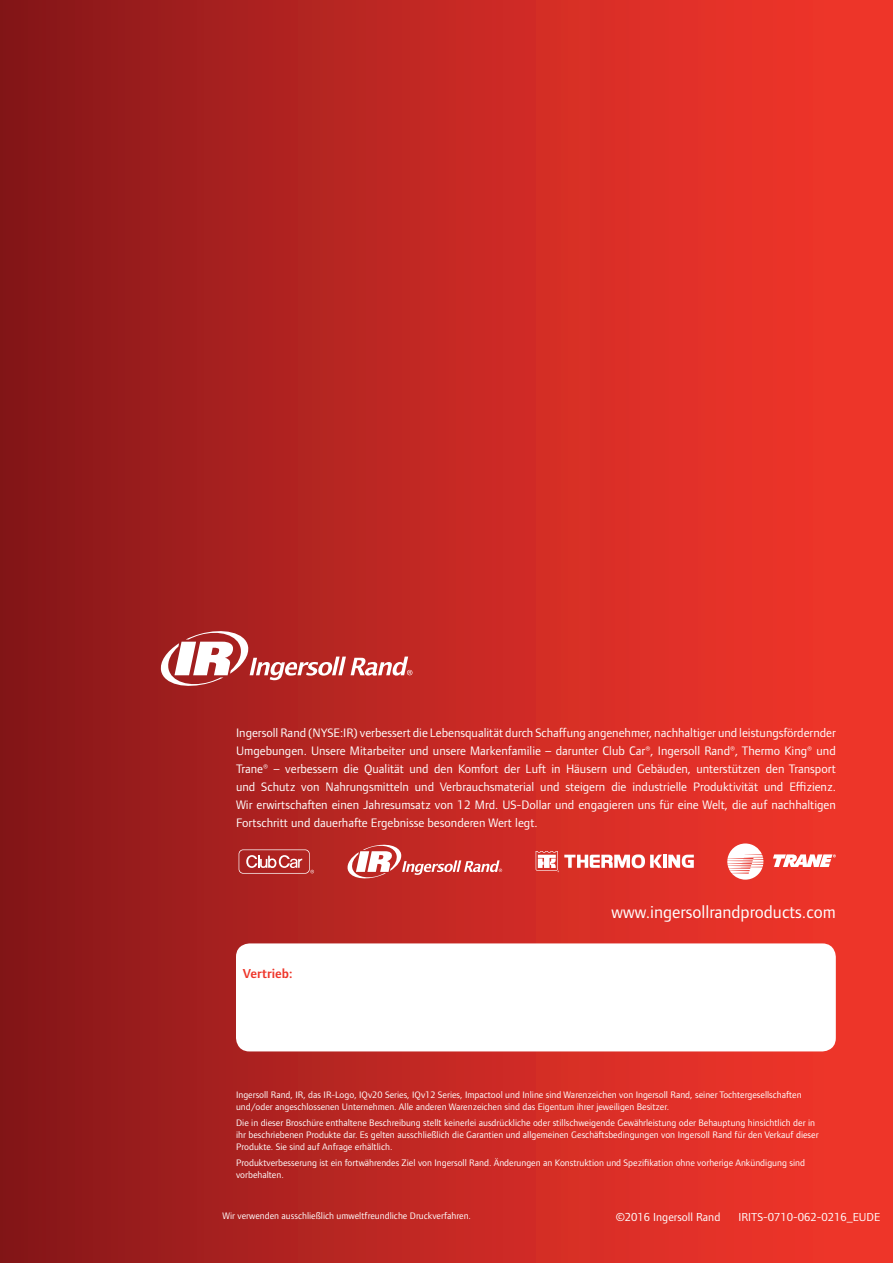
<style>
.page{position:relative;width:893px;height:1263px;background:#fff}
.page>*{position:absolute;margin:0;border:0;box-sizing:border-box;transform-origin:0 0}
.t1{font:18px "Foundry Form Sans";color:#fff}
.t2{font:600 13.5px "Foundry Form Sans";color:#ee3529}
.t3{font:12.75px/18px "Foundry Form Sans";color:#fff;text-align:justify}
.t4{font:12px "Foundry Form Sans";color:#fff}
.t5{font:9.75px/12px "Foundry Form Sans";color:#fff}
</style>
<div class="page">
<div style="left:0;top:0;width:893px;height:1263px;background:linear-gradient(to right,#89171a,#fb382c)"></div>
<div style="left:236px;top:943px;width:600px;height:108px;background:#fff;border-radius:14px"></div>
<svg style="left:347px;top:842px;width:155px;height:39px;background:#cf5552"></svg>
<hr style="left:663px;top:855px;width:4px;height:13px;background:#fff">
<svg style="left:668px;top:855px;width:26px;height:13px"></svg>
<svg style="left:536px;top:851px;width:126px;height:21px"></svg>
<svg style="left:727px;top:843px;width:36px;height:37px"></svg>
<svg style="left:773px;top:854px;width:63px;height:13px"></svg>
<svg style="left:239px;top:849px;width:75px;height:25px;background:#bf504e"></svg>
<svg style="left:159px;top:627px;width:253px;height:63px"></svg>
<p class="t3" style="left:236px;top:723px;width:601px">Ingersoll Rand (NYSE:IR) verbessert die Lebensqualität durch Schaffung angenehmer, nachhaltiger und leistungsfördernder Umgebungen. Unsere Mitarbeiter und unsere Markenfamilie – darunter Club Car®, Ingersoll Rand®, Thermo King® und Trane® – verbessern die Qualität und den Komfort der Luft in Häusern und Gebäuden, unterstützen den Transport und Schutz von Nahrungsmitteln und Verbrauchsmaterial und steigern die industrielle Produktivität und Effizienz.<br>Wir erwirtschaften einen Jahresumsatz von 12 Mrd. US-Dollar und engagieren uns für eine Welt, die auf nachhaltigen Fortschritt und dauerhafte Ergebnisse besonderen Wert legt.</p>
<p class="t2" style="left:243px;top:966px;width:51px">Vertrieb:</p>
<p class="t1" style="left:611px;top:901px;width:226px">www.ingersollrandproducts.com</p>
<p class="t5" style="left:236px;top:1089px;width:567px">Ingersoll Rand, IR, das IR-Logo, IQv20 Series, IQv12 Series, Impactool und Inline sind Warenzeichen von Ingersoll Rand, seiner Tochtergesellschaften und/oder angeschlossenen Unternehmen. Alle anderen Warenzeichen sind das Eigentum ihrer jeweiligen Besitzer.</p>
<p class="t5" style="left:236px;top:1117px;width:584px">Die in dieser Broschüre enthaltene Beschreibung stellt keinerlei ausdrückliche oder stillschweigende Gewährleistung oder Behauptung hinsichtlich der in ihr beschriebenen Produkte dar. Es gelten ausschließlich die Garantien und allgemeinen Geschäftsbedingungen von Ingersoll Rand für den Verkauf dieser<br>Produkte. Sie sind auf Anfrage erhältlich.</p>
<p class="t5" style="left:236px;top:1157px;width:570px">Produktverbesserung ist ein fortwährendes Ziel von Ingersoll Rand. Änderungen an Konstruktion und Spezifikation ohne vorherige Ankündigung sind vorbehalten.</p>
<p class="t5" style="left:223px;top:1210px;width:250px">Wir verwenden ausschließlich umweltfreundliche Druckverfahren.</p>
<p class="t4" style="left:616px;top:1210px;width:106px">©2016 Ingersoll Rand</p>
<p class="t4" style="left:738px;top:1210px;width:143px">IRITS-0710-062-0216_EUDE</p>
</div>
